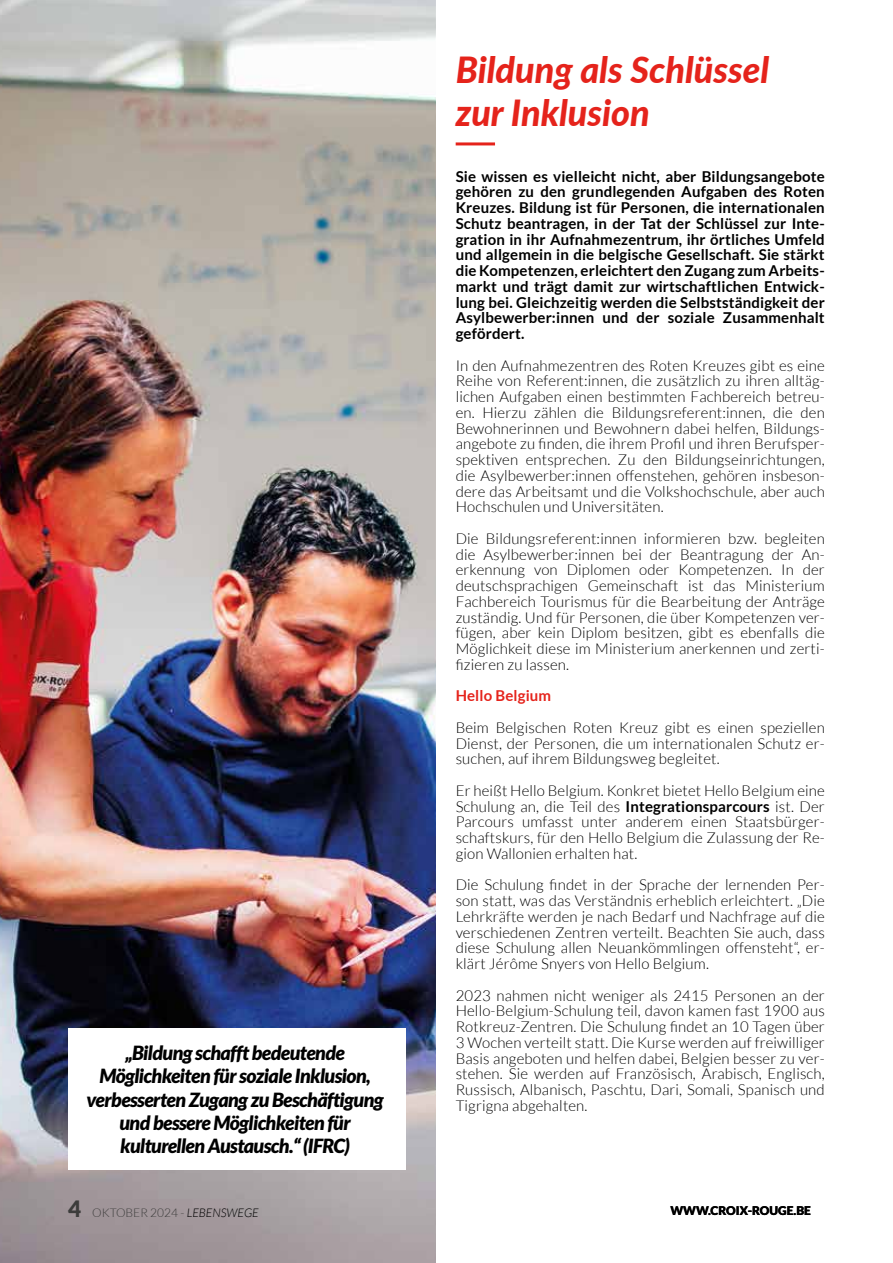
<style>
.page{position:relative;width:893px;height:1263px;background:#fff}
.page>*{position:absolute;margin:0;border:0;box-sizing:border-box;transform-origin:0 0}
.t1{font:italic 800 36px/43.2px "Lato";color:#e5231b}
.t2{font:italic 900 19.5px/23.4px "Lato";letter-spacing:-.03em;color:#000;text-align:center}
.t3{font:300 15px/15.8px "Lato";letter-spacing:.01em;color:#000;text-align:justify}
.t4{font:700 15px/15.8px "Lato";letter-spacing:.01em;color:#000;text-align:justify}
.t5{font:700 15px "Lato";letter-spacing:.01em;color:#e5231b}
.t6{font:300 12px "Lato";color:#3c3c3b}
.t7{font:900 12px "Lato";color:#000}
.s1{font-weight:900;font-size:22.5px}
.s2{font-style:italic;color:#000}
.s3{font-weight:700}
</style>
<div class="page">
<img style="left:0;top:0;width:436px;height:912px">
<img style="left:0;top:912px;width:436px;height:351px">
<div style="left:68px;top:1028px;width:337px;height:141px;background:#fff"></div>
<hr style="left:456px;top:142px;width:39px;height:3px;background:#e5231b">
<h2 class="t2" style="left:87px;top:1041px;width:299px">„Bildung schafft bedeutende Möglichkeiten für soziale Inklusion, verbesserten Zugang zu Beschäftigung und bessere Möglichkeiten für kulturellen Austausch.“ (IFRC)</h2>
<p class="t6" style="left:68px;top:1206px;width:192px"><span class="s1">4</span> OKTOBER 2024 - <span class="s2">LEBENSWEGE</span></p>
<h1 class="t1" style="left:456px;top:47px;width:315px">Bildung als Schlüssel zur Inklusion</h1>
<p class="t4" style="left:456px;top:168px;width:371px">Sie wissen es vielleicht nicht, aber Bildungsangebote gehören zu den grundlegenden Aufgaben des Roten Kreuzes. Bildung ist für Personen, die internationalen Schutz beantragen, in der Tat der Schlüssel zur Inte&shy;gration in ihr Aufnahmezentrum, ihr örtliches Umfeld und allgemein in die belgische Gesellschaft. Sie stärkt die Kompetenzen, erleichtert den Zugang zum Arbeits&shy;markt und trägt damit zur wirtschaftlichen Entwick&shy;lung bei. Gleichzeitig werden die Selbstständigkeit der Asylbewerber:innen und der soziale Zusammenhalt gefördert.</p>
<p class="t3" style="left:456px;top:357px;width:371px">In den Aufnahmezentren des Roten Kreuzes gibt es eine Reihe von Referent:innen, die zusätzlich zu ihren alltäg&shy;lichen Aufgaben einen bestimmten Fachbereich betreu&shy;en. Hierzu zählen die Bildungsreferent:innen, die den Bewohnerinnen und Bewohnern dabei helfen, Bildungs&shy;angebote zu finden, die ihrem Profil und ihren Berufsper&shy;spektiven entsprechen. Zu den Bildungseinrichtungen, die Asylbewerber:innen offenstehen, gehören insbeson&shy;dere das Arbeitsamt und die Volkshochschule, aber auch Hochschulen und Universitäten.</p>
<p class="t3" style="left:456px;top:531px;width:371px">Die Bildungsreferent:innen informieren bzw. begleiten die Asylbewerber:innen bei der Beantragung der An&shy;erkennung von Diplomen oder Kompetenzen. In der deutschsprachigen Gemeinschaft ist das Ministerium Fachbereich Tourismus für die Bearbeitung der Anträge zuständig. Und für Personen, die über Kompetenzen ver&shy;fügen, aber kein Diplom besitzen, gibt es ebenfalls die Möglichkeit diese im Ministerium anerkennen und zerti&shy;fizieren zu lassen.</p>
<p class="t5" style="left:456px;top:687px;width:97px">Hello Belgium</p>
<p class="t3" style="left:456px;top:720px;width:371px">Beim Belgischen Roten Kreuz gibt es einen speziellen Dienst, der Personen, die um internationalen Schutz er&shy;suchen, auf ihrem Bildungsweg begleitet.</p>
<p class="t3" style="left:456px;top:783px;width:371px">Er heißt Hello Belgium. Konkret bietet Hello Belgium eine Schulung an, die Teil des <span class="s3">Integrationsparcours</span> ist. Der Parcours umfasst unter anderem einen Staatsbürger&shy;schaftskurs, für den Hello Belgium die Zulassung der Re&shy;gion Wallonien erhalten hat.</p>
<p class="t3" style="left:456px;top:877px;width:371px">Die Schulung findet in der Sprache der lernenden Per&shy;son statt, was das Verständnis erheblich erleichtert. „Die Lehrkräfte werden je nach Bedarf und Nachfrage auf die verschiedenen Zentren verteilt. Beachten Sie auch, dass diese Schulung allen Neuankömmlingen offensteht“, er&shy;klärt Jérôme Snyers von Hello Belgium.</p>
<p class="t3" style="left:456px;top:987px;width:371px">2023 nahmen nicht weniger als 2415 Personen an der Hello-Belgium-Schulung teil, davon kamen fast 1900 aus Rotkreuz-Zentren. Die Schulung findet an 10 Tagen über 3 Wochen verteilt statt. Die Kurse werden auf freiwilliger Basis angeboten und helfen dabei, Belgien besser zu ver&shy;stehen. Sie werden auf Französisch, Arabisch, Englisch, Russisch, Albanisch, Paschtu, Dari, Somali, Spanisch und Tigrigna abgehalten.</p>
<p class="t7" style="left:670px;top:1204px;width:142px">WWW.CROIX-ROUGE.BE</p>
</div>
